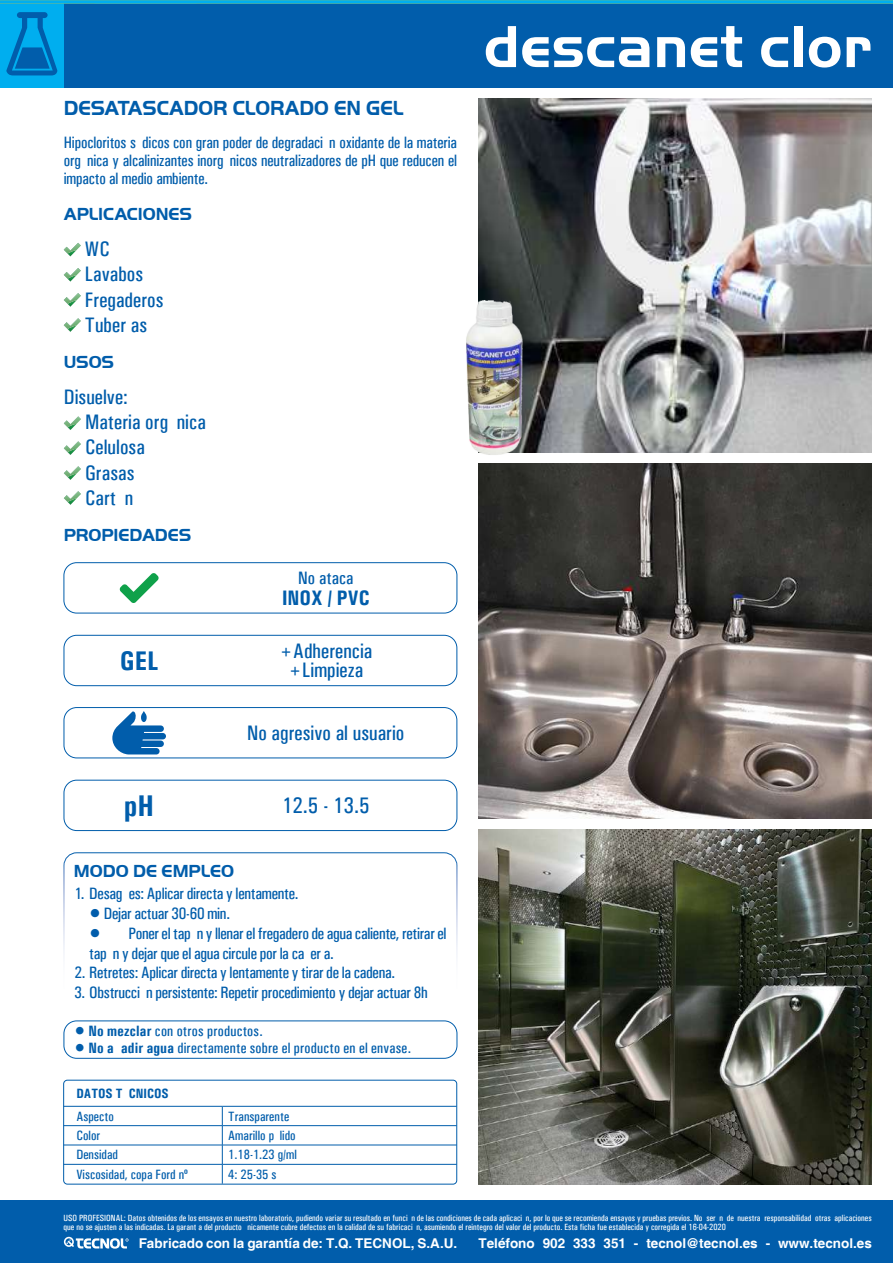
<style>
.page{position:relative;width:893px;height:1263px;background:#fff}
.page>*{position:absolute;margin:0;border:0;box-sizing:border-box;transform-origin:0 0}
.t1{font:700 61.5px "Handel Got D";color:#fff}
.t2{font:700 30px "Univers Condensed";color:#015dab}
.t3{font:700 27px "Univers Condensed";color:#015dab}
.t4{font:22.5px "Univers Condensed";color:#015dab}
.t5{font:21px/25.2px "Univers Condensed";color:#015dab}
.t6{font:700 21px "Handel Got D";letter-spacing:-.005em;color:#015dab}
.t7{font:700 21px "Univers Condensed";color:#015dab}
.t8{font:700 18px "Handel Got D";letter-spacing:-.005em;color:#015dab}
.t9{font:18px "Univers Condensed";color:#015dab}
.t10{font:16.5px/18px "Univers Condensed";letter-spacing:-.02em;color:#015dab}
.t11{font:15px "Univers Condensed";letter-spacing:.015em;color:#015dab}
.t12{font:700 13.5px "Helvetica";color:#fff}
.t13{font:13.5px "Univers Condensed";color:#015dab}
.t14{font:700 13.5px "Univers Condensed";color:#015dab}
.t15{font:9px/9px "Univers Condensed";color:#fff}
.s1{font-weight:700}
</style>
<div class="page">
<img style="left:478px;top:829px;width:394px;height:355px">
<div style="left:0;top:0;width:893px;height:87px;background:#015dab"></div>
<div style="left:0;top:0;width:64px;height:87px;background:#00aeef"></div>
<svg style="left:0;top:0;width:893px;height:4px"></svg>
<svg style="left:6px;top:12px;width:51px;height:63px"></svg>
<div style="left:0;top:1200px;width:893px;height:63px;background:#015dab"></div>
<svg style="left:64px;top:1237px;width:65px;height:11px"></svg>
<svg style="left:67px;top:253px;width:7px;height:3px"></svg>
<img style="left:64px;top:243px;width:17px;height:10px">
<svg style="left:67px;top:278px;width:7px;height:3px"></svg>
<img style="left:64px;top:268px;width:17px;height:10px">
<svg style="left:67px;top:304px;width:6px;height:3px"></svg>
<img style="left:64px;top:293px;width:17px;height:11px">
<svg style="left:67px;top:329px;width:6px;height:3px"></svg>
<img style="left:64px;top:318px;width:17px;height:11px">
<svg style="left:67px;top:416px;width:12px;height:14px"></svg>
<img style="left:64px;top:417px;width:17px;height:10px">
<svg style="left:67px;top:441px;width:12px;height:14px"></svg>
<img style="left:64px;top:442px;width:17px;height:10px">
<svg style="left:67px;top:477px;width:6px;height:3px"></svg>
<img style="left:64px;top:466px;width:17px;height:11px">
<svg style="left:67px;top:502px;width:6px;height:3px"></svg>
<img style="left:64px;top:491px;width:17px;height:11px">
<div style="left:63px;top:1080px;width:394px;height:104px;border:1px solid #015dab;border-radius:4px"></div>
<hr style="left:64px;top:1106px;width:158px;height:1px;background:#015dab">
<hr style="left:222px;top:1106px;width:235px;height:1px;background:#015dab">
<hr style="left:64px;top:1125px;width:158px;height:1px;background:#015dab">
<hr style="left:222px;top:1125px;width:235px;height:1px;background:#015dab">
<hr style="left:64px;top:1145px;width:158px;height:1px;background:#015dab">
<hr style="left:222px;top:1145px;width:235px;height:1px;background:#015dab">
<hr style="left:64px;top:1164px;width:158px;height:1px;background:#015dab">
<hr style="left:222px;top:1164px;width:235px;height:1px;background:#015dab">
<svg style="left:222px;top:1106px;width:1px;height:78px"></svg>
<div style="left:64px;top:852px;width:393px;height:147px;border:1px solid #fff;border-radius:13px"></div>
<img style="left:478px;top:464px;width:394px;height:354px">
<img style="left:478px;top:98px;width:394px;height:355px">
<div style="left:64px;top:635px;width:393px;height:51px;border:1px solid #015dab;border-radius:13px"></div>
<div style="left:64px;top:780px;width:393px;height:51px;border:1px solid #015dab;border-radius:13px"></div>
<div style="left:64px;top:707px;width:393px;height:51px;border:1px solid #015dab;border-radius:13px"></div>
<svg style="left:112px;top:711px;width:54px;height:43px"></svg>
<div style="left:64px;top:562px;width:393px;height:51px;border:1px solid #015dab;border-radius:13px"></div>
<svg style="left:119px;top:573px;width:40px;height:30px"></svg>
<div style="left:64px;top:1021px;width:393px;height:37px;border:1px solid #015dab;border-radius:13px"></div>
<img style="left:466px;top:288px;width:65px;height:180px">
<p class="t6" style="left:64px;top:96px;width:341px">DESATASCADOR CLORADO EN GEL</p>
<p class="t10" style="left:64px;top:133px;width:395px;text-align:justify">Hipocloritos sódicos con gran poder de degradación oxidante de la materia orgánica y alcalinizantes inorgánicos neutralizadores de pH que reducen el impacto al medio ambiente.</p>
<p class="t8" style="left:64px;top:204px;width:130px">APLICACIONES</p>
<p class="t5" style="left:85px;top:236px;width:80px">WC<br>Lavabos<br>Fregaderos<br>Tuberías</p>
<p class="t8" style="left:64px;top:352px;width:52px">USOS</p>
<p class="t5" style="left:85px;top:384px;width:122px;text-indent:-21px">Disuelve:<br>Materia orgánica<br>Celulosa<br>Grasas<br>Cartón</p>
<p class="t8" style="left:64px;top:525px;width:129px">PROPIEDADES</p>
<h3 class="t3" style="left:120px;top:644px;width:41px">GEL</h3>
<p class="t9" style="left:298px;top:567px;width:57px">No ataca</p>
<p class="t7" style="left:282px;top:585px;width:89px">INOX / PVC</p>
<p class="t5" style="left:279px;top:641px;width:95px;line-height:19.5px;text-align:center">+Adherencia +Limpieza</p>
<p class="t5" style="left:247px;top:720px;width:159px">No agresivo al usuario</p>
<h2 class="t2" style="left:124px;top:787px;width:31px">pH</h2>
<h3 class="t4" style="left:282px;top:792px;width:89px">12.5 - 13.5</h3>
<p class="t8" style="left:74px;top:861px;width:162px">MODO DE EMPLEO</p>
<p class="t10" style="left:74px;top:884px;width:226px">1. Desagües: Aplicar directa y lentamente.</p>
<p class="t10" style="left:89px;top:904px;width:142px">• Dejar actuar 30-60 min.</p>
<p class="t10" style="left:89px;top:923px;width:359px;line-height:19.8px">• Poner el tapón y llenar el fregadero de agua caliente, retirar el tapón y dejar que el agua circule por la cañería.</p>
<p class="t10" style="left:74px;top:964px;width:322px">2. Retretes: Aplicar directa y lentamente y tirar de la cadena.</p>
<p class="t10" style="left:74px;top:983px;width:355px">3. Obstrucción persistente: Repetir procedimiento y dejar actuar 8h</p>
<p class="t11" style="left:74px;top:1022px;width:190px">• <span class="s1">No mezclar</span> con otros productos.</p>
<p class="t11" style="left:74px;top:1039px;width:338px"><span class="s1">• No añadir agua</span> directamente sobre el producto en el envase.</p>
<p class="t14" style="left:76px;top:1085px;width:94px">DATOS TÉCNICOS</p>
<p class="t13" style="left:76px;top:1108px;width:39px">Aspecto</p>
<p class="t13" style="left:228px;top:1108px;width:62px">Transparente</p>
<p class="t13" style="left:76px;top:1127px;width:25px">Color</p>
<p class="t13" style="left:228px;top:1127px;width:69px">Amarillo pálido</p>
<p class="t13" style="left:76px;top:1147px;width:43px">Densidad</p>
<p class="t13" style="left:228px;top:1147px;width:70px">1.18-1.23 g/ml</p>
<p class="t13" style="left:76px;top:1166px;width:113px">Viscosidad, copa Ford nº</p>
<p class="t13" style="left:228px;top:1166px;width:50px">4: 25-35 s</p>
<h1 class="t1" style="left:484px;top:12px;width:389px">descanet clor</h1>
<p class="t15" style="left:64px;top:1213px;width:810px">USO PROFESIONAL: Datos obtenidos de los ensayos en nuestro laboratorio, pudiendo variar su resultado en función de las condiciones de cada aplicación, por lo que se recomienda ensayos y pruebas previos. No serán de nuestra responsabilidad otras aplicaciones que no se ajusten a las indicadas. La garantía del producto únicamente cubre defectos en la calidad de su fabricación, asumiendo el reintegro del valor del producto. Esta ficha fue establecida y corregida el 16-04-2020</p>
<p class="t12" style="left:139px;top:1235px;width:320px">Fabricado con la garantía de: T.Q. TECNOL, S.A.U.</p>
<p class="t12" style="left:478px;top:1235px;width:395px">Teléfono 902 333 351 - tecnol@tecnol.es - www.tecnol.es</p>
</div>
